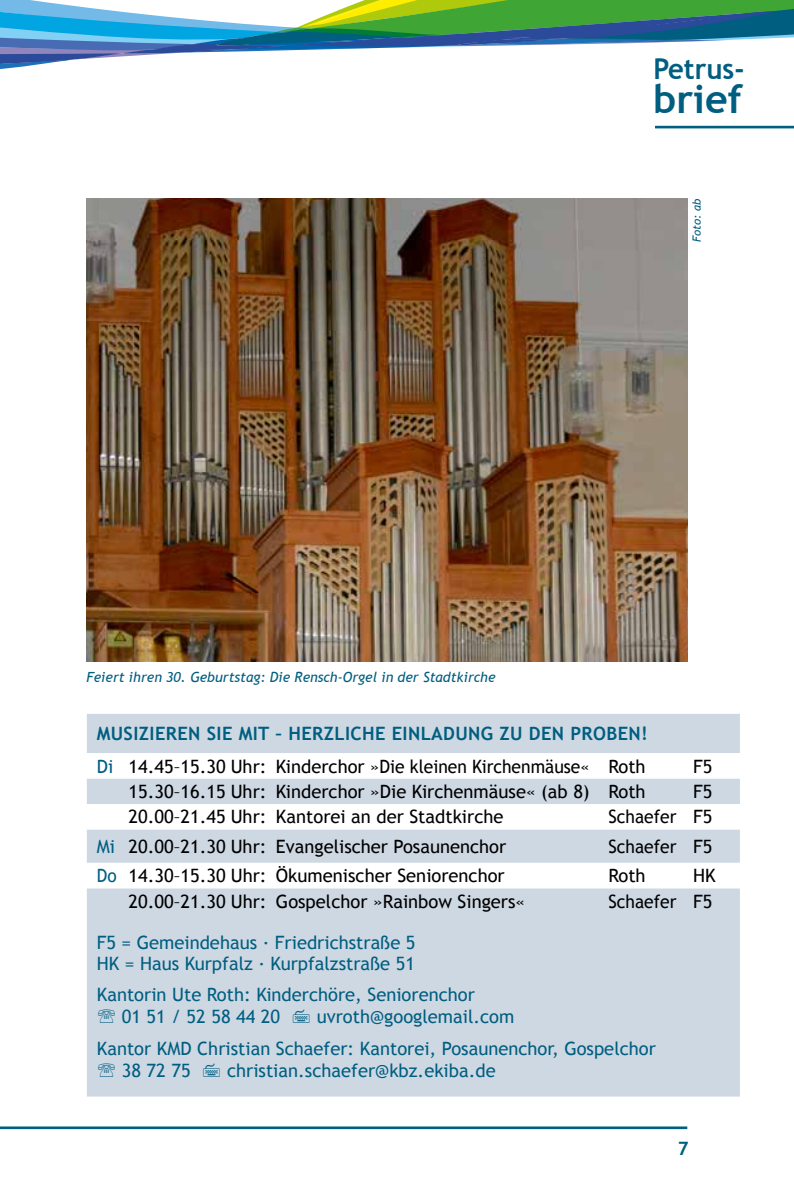
<style>
.page{position:relative;width:794px;height:1191px;background:#fff}
.page>*{position:absolute;margin:0;border:0;box-sizing:border-box;transform-origin:0 0}
.t1{font:700 39.55px "Trebuchet MS";color:#005e80}
.t2{font:700 28.88px "Trebuchet MS";color:#005e80;scale:.95 1}
.t3{font:18.38px/32.4px "Trebuchet MS";color:#000}
.t4{font:18.38px/21.3px "Trebuchet MS";color:#005e80}
.t5{font:18.38px "Trebuchet MS";color:#000;scale:.95 1}
.t6{font:700 18.38px "Trebuchet MS";color:#005e80}
.t7{font:italic 14px "Trebuchet MS";color:#005e80}
.t8{font:italic 11.38px "Trebuchet MS";color:#005e80}
.s1{font-weight:700;color:#005e80}
.s2{color:#005e80}
</style>
<div class="page">
<svg style="left:0;top:0;width:794px;height:69px"></svg>
<hr style="left:0;top:1126px;width:687px;height:3px;background:#005e80">
<hr style="left:655px;top:126px;width:139px;height:2px;background:#005e80">
<div style="left:87px;top:714px;width:653px;height:382px;background:#ced8e3"></div>
<svg style="left:87px;top:753px;width:653px;height:135px"></svg>
<img style="left:87px;top:198px;width:600px;height:464px">
<svg style="left:98px;top:1009px;width:17px;height:14px"></svg>
<svg style="left:293px;top:1009px;width:17px;height:14px"></svg>
<svg style="left:98px;top:1063px;width:17px;height:13px"></svg>
<svg style="left:203px;top:1063px;width:17px;height:13px"></svg>
<h2 class="t2" style="left:653px;top:50px;width:97px">Petrus-</h2>
<h1 class="t1" style="left:653px;top:74px;width:90px">brief</h1>
<p class="t8" style="left:690px;top:242px;width:44px;rotate:-90deg">Foto: ab</p>
<p class="t7" style="left:86px;top:669px;width:411px">Feiert ihren 30. Geburtstag: Die Rensch-Orgel in der Stadtkirche</p>
<p class="t3" style="left:97px;top:718px;width:553px"><span class="s1">MUSIZIEREN SIE MIT – HERZLICHE EINLADUNG ZU DEN PROBEN!<br></span><span class="s2">Di</span> 14.45–15.30 Uhr: Kinderchor »Die kleinen Kirchenmäuse« Roth</p>
<p class="t3" style="left:693px;top:750px;width:21px">F5</p>
<p class="t3" style="left:128px;top:775px;width:519px">15.30–16.15 Uhr: Kinderchor »Die Kirchenmäuse« (ab 8) Roth</p>
<p class="t3" style="left:693px;top:775px;width:21px">F5</p>
<p class="t3" style="left:128px;top:801px;width:376px">20.00–21.45 Uhr: Kantorei an der Stadtkirche</p>
<p class="t5" style="left:608px;top:806px;width:111px">Schaefer F5</p>
<p class="t3" style="left:97px;top:830px;width:411px"><span class="s2">Mi</span> 20.00–21.30 Uhr: Evangelischer Posaunenchor</p>
<p class="t5" style="left:608px;top:835px;width:111px">Schaefer F5</p>
<p class="t3" style="left:97px;top:860px;width:409px"><span class="s2">Do</span> 14.30–15.30 Uhr: Ökumenischer Seniorenchor</p>
<p class="t3" style="left:608px;top:860px;width:39px">Roth</p>
<p class="t3" style="left:693px;top:860px;width:24px">HK</p>
<p class="t3" style="left:128px;top:885px;width:398px">20.00–21.30 Uhr: Gospelchor »Rainbow Singers«</p>
<p class="t5" style="left:608px;top:890px;width:111px">Schaefer F5</p>
<p class="t4" style="left:97px;top:931px;width:320px">F5 = Gemeindehaus · Friedrichstraße 5<br>HK = Haus Kurpfalz · Kurpfalzstraße 51</p>
<p class="t4" style="left:122px;top:984px;width:354px;line-height:22.1px;text-indent:-25px">Kantorin Ute Roth: Kinderchöre, Seniorenchor<br>01 51 / 52 58 44 20</p>
<p class="t4" style="left:97px;top:1001px;width:560px;line-height:31.3px;text-indent:220px">uvroth@googlemail.com<br>Kantor KMD Christian Schaefer: Kantorei, Posaunenchor, Gospelchor</p>
<p class="t4" style="left:122px;top:1059px;width:70px">38 72 75</p>
<p class="t4" style="left:227px;top:1059px;width:270px">christian.schaefer@kbz.ekiba.de</p>
<p class="t6" style="left:678px;top:1136px;width:12px">7</p>
</div>
